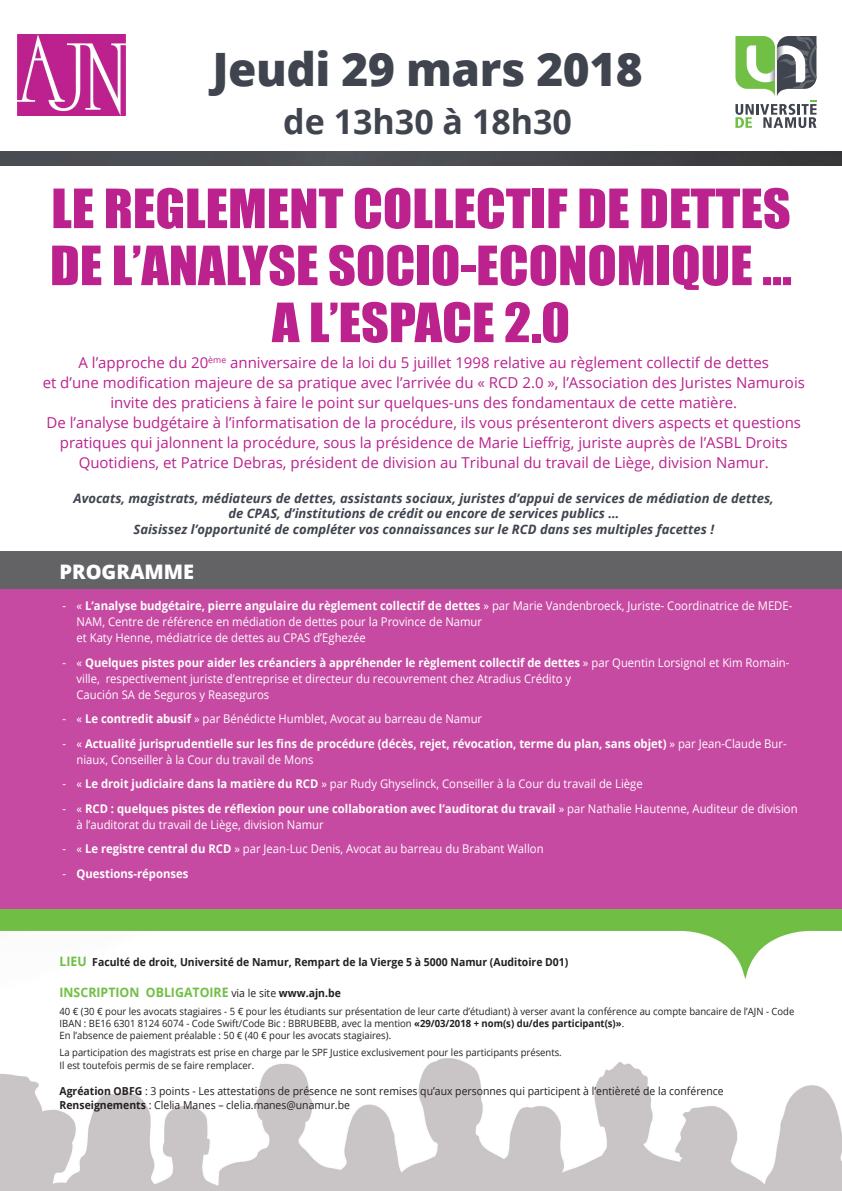
<style>
.page{position:relative;width:842px;height:1191px;background:#fff}
.page>*{position:absolute;margin:0;border:0;box-sizing:border-box;transform-origin:0 0}
.t1{font:50px "Impact";color:#bb228e;scale:1.08 1}
.t2{font:800 46px "Open Sans";letter-spacing:-.01em;color:#40444e}
.t3{font:700 34px "Open Sans";color:#40444e}
.t4{font:800 20px "Open Sans";color:#fff}
.t5{font:15px/20px "Open Sans";color:#bb228e;text-align:center}
.t6{font:italic 700 13px "Open Sans";color:#40444e}
.t7{font:700 13px "Open Sans";color:#71bf44;scale:.95 1}
.t8{font:12px/16px "Open Sans";color:#fff;scale:.94 1}
.t9{font:700 12px/16px "Open Sans";color:#fff;scale:.94 1}
.t10{font:11px "Open Sans";color:#231f20;scale:.95 1}
.t11{font:700 11px "Open Sans";color:#231f20;scale:.95 1}
.t12{font:10px/12px "Open Sans";color:#231f20;scale:.95 1}
.s1{font-weight:700}
.s2{font-weight:400}
.s3{font-size:13px;color:#71bf44}
.s4{font-weight:400;font-size:11px;color:#231f20}
.s5{font-size:11px;color:#231f20}
</style>
<div class="page">
<img style="left:0;top:908px;width:842px;height:283px">
<img style="left:0;top:152px;width:842px;height:14px">
<svg style="left:735px;top:36px;width:81px;height:92px"></svg>
<img style="left:18px;top:35px;width:108px;height:80px">
<div style="left:0;top:586px;width:842px;height:322px;background:#c74aa2"></div>
<div style="left:0;top:551px;width:842px;height:37px;background:#636366"></div>
<p class="t2" style="left:212px;top:35px;width:432px">Jeudi 29 mars 2018</p>
<p class="t3" style="left:283px;top:98px;width:290px">de 13h30 à 18h30</p>
<p class="t1" style="left:51px;top:170px;width:686px">LE REGLEMENT COLLECTIF DE DETTES</p>
<p class="t1" style="left:50px;top:227px;width:688px">DE L’ANALYSE SOCIO-ECONOMIQUE …</p>
<p class="t1" style="left:272px;top:284px;width:277px">A L’ESPACE 2.0</p>
<p class="t5" style="left:79px;top:352px;width:692px">A l’approche du 20<sup>ème</sup> anniversaire de la loi du 5 juillet 1998 relative au règlement collectif de dettes</p>
<p class="t5" style="left:43px;top:372px;width:764px">et d’une modification majeure de sa pratique avec l’arrivée du « RCD 2.0 », l’Association des Juristes Namurois invite des praticiens à faire le point sur quelques-uns des fondamentaux de cette matière.</p>
<p class="t5" style="left:47px;top:412px;width:756px">De l’analyse budgétaire à l’informatisation de la procédure, ils vous présenteront divers aspects et questions pratiques qui jalonnent la procédure, sous la présidence de Marie Lieffrig, juriste auprès de l’ASBL Droits<br>Quotidiens, et Patrice Debras, président de division au Tribunal du travail de Liège, division Namur.</p>
<p class="t6" style="left:74px;top:489px;width:702px">Avocats, magistrats, médiateurs de dettes, assistants sociaux, juristes d’appui de services de médiation de dettes,</p>
<p class="t6" style="left:228px;top:504px;width:392px">de CPAS, d’institutions de crédit ou encore de services publics …</p>
<p class="t6" style="left:133px;top:520px;width:582px">Saisissez l’opportunité de compléter vos connaissances sur le RCD dans ses multiples facettes !</p>
<p class="t4" style="left:60px;top:556px;width:136px">PROGRAMME</p>
<p class="t8" style="left:77px;top:597px;width:763px;text-indent:-14px">- « <span class="s1">L’analyse budgétaire, pierre angulaire du règlement collectif de dettes</span> » par Marie Vandenbroeck, Juriste- Coordinatrice de MEDE-<br>NAM, Centre de référence en médiation de dettes pour la Province de Namur<br>et Katy Henne, médiatrice de dettes au CPAS d’Eghezée</p>
<p class="t8" style="left:77px;top:654px;width:760px;text-indent:-14px">- « <span class="s1">Quelques pistes pour aider les créanciers à appréhender le règlement collectif de dettes</span> » par Quentin Lorsignol et Kim Romain&shy;ville, respectivement juriste d’entreprise et directeur du recouvrement chez Atradius Crédito y<br>Caución SA de Seguros y Reaseguros</p>
<p class="t8" style="left:62px;top:710px;width:448px">- « <span class="s1">Le contredit abusif</span> » par Bénédicte Humblet, Avocat au barreau de Namur</p>
<p class="t9" style="left:77px;top:735px;width:757px;text-indent:-14px"><span class="s2">- «</span> Actualité jurisprudentielle sur les fins de procédure (décès, rejet, révocation, terme du plan, sans objet) <span class="s2">» par Jean-Claude Bur&shy;niaux, Conseiller à la Cour du travail de Mons</span></p>
<p class="t8" style="left:62px;top:775px;width:619px">- « <span class="s1">Le droit judiciaire dans la matière du RCD</span> » par Rudy Ghyselinck, Conseiller à la Cour du travail de Liège</p>
<p class="t8" style="left:77px;top:800px;width:768px;text-indent:-14px">- « <span class="s1">RCD : quelques pistes de réflexion pour une collaboration avec l’auditorat du travail</span> » par Nathalie Hautenne, Auditeur de division à l’auditorat du travail de Liège, division Namur</p>
<p class="t8" style="left:62px;top:840px;width:513px">- « <span class="s1">Le registre central du RCD</span> » par Jean-Luc Denis, Avocat au barreau du Brabant Wallon</p>
<p class="t9" style="left:62px;top:865px;width:136px"><span class="s2">-</span> Questions-réponses</p>
<p class="t11" style="left:60px;top:953px;width:537px"><span class="s3">LIEU</span> Faculté de droit, Université de Namur, Rempart de la Vierge 5 à 5000 Namur (Auditoire D01)</p>
<p class="t7" style="left:60px;top:983px;width:298px">INSCRIPTION OBLIGATOIRE <span class="s4">via le site</span> <span class="s5">www.ajn.be</span></p>
<p class="t12" style="left:60px;top:1005px;width:775px">40 € (30 € pour les avocats stagiaires - 5 € pour les étudiants sur présentation de leur carte d’étudiant) à verser avant la conférence au compte bancaire de l’AJN - Code<br>IBAN : BE16 6301 8124 6074 - Code Swift/Code Bic : BBRUBEBB, avec la mention <span class="s1">«29/03/2018 + nom(s) du/des participant(s)»</span>.</p>
<p class="t12" style="left:60px;top:1029px;width:351px">En l’absence de paiement préalable : 50 € (40 € pour les avocats stagiaires).</p>
<p class="t12" style="left:60px;top:1046px;width:530px">La participation des magistrats est prise en charge par le SPF Justice exclusivement pour les participants présents.</p>
<p class="t12" style="left:60px;top:1059px;width:207px">Il est toutefois permis de se faire remplacer.</p>
<p class="t10" style="left:60px;top:1084px;width:701px"><span class="s1">Agréation OBFG</span> : 3 points - Les attestations de présence ne sont remises qu’aux personnes qui participent à l’entièreté de la conférence</p>
<p class="t10" style="left:60px;top:1097px;width:307px"><span class="s1">Renseignements</span> : Clelia Manes – clelia.manes@unamur.be</p>
</div>
